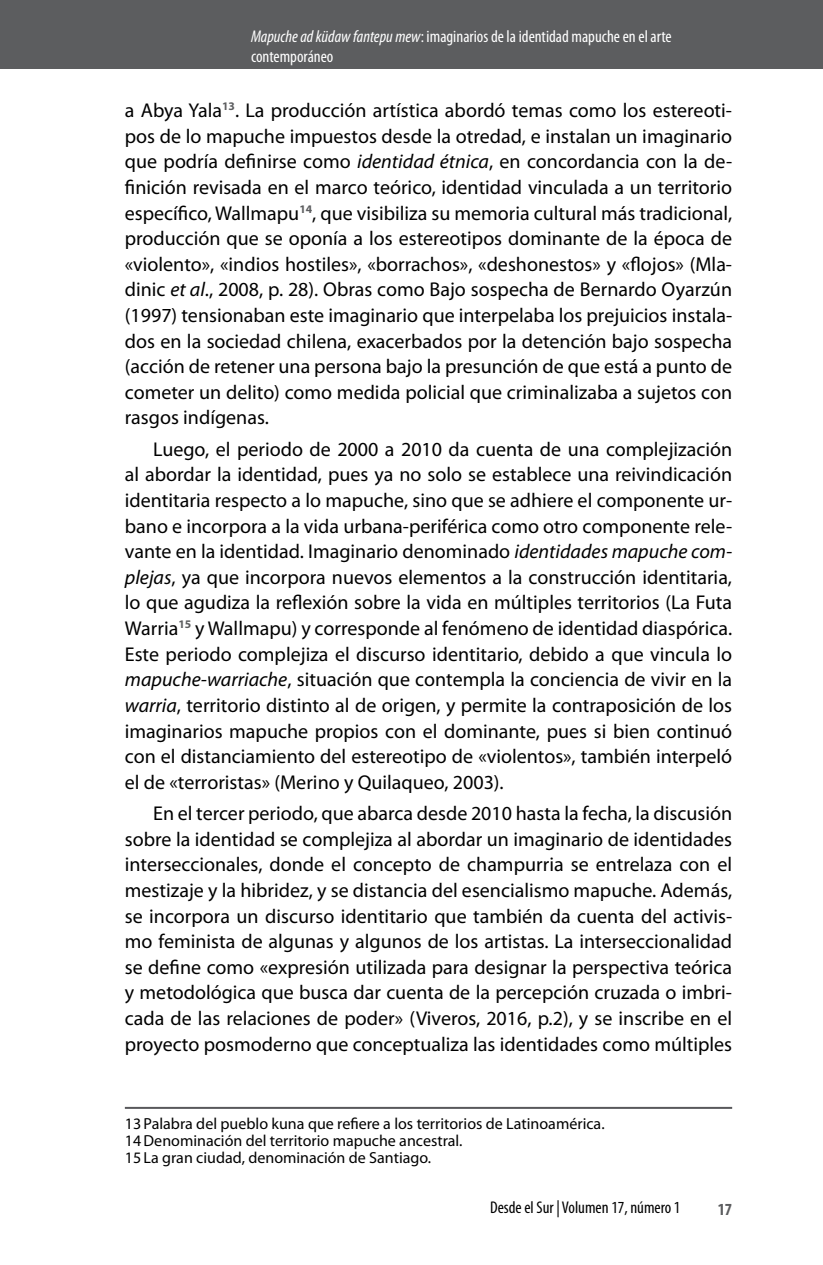
<style>
.page{position:relative;width:823px;height:1265px;background:#fff}
.page>*{position:absolute;margin:0;border:0;box-sizing:border-box;transform-origin:0 0}
.t1{font:20px/25.6px "Myriad Pro";color:#000;text-align:justify}
.t2{font:condensed 17px/20px "Myriad Pro";color:#fff}
.t3{font:condensed 17px "Myriad Pro";color:#000}
.t4{font:700 condensed 17px "Myriad Pro";color:#5c5d5f}
.t5{font:16px/17px "Myriad Pro";color:#000}
.s1{font-style:italic}
</style>
<div class="page">
<div style="left:0;top:0;width:822px;height:68px;background:#5c5d5f"></div>
<hr style="left:125px;top:1106px;width:606px;height:2px;background:#58585b">
<p class="t2" style="left:251px;top:26px;width:422px"><span class="s1">Mapuche ad küdaw fantepu mew</span>: imaginarios de la identidad mapuche en el arte contemporáneo</p>
<p class="t1" style="left:125px;top:97px;width:608px">a Abya Yala<sup>13</sup>. La producción artística abordó temas como los estereoti&shy;pos de lo mapuche impuestos desde la otredad, e instalan un imaginario que podría definirse como <span class="s1">identidad étnica</span>, en concordancia con la de&shy;finición revisada en el marco teórico, identidad vinculada a un territorio específico, Wallmapu<sup>14</sup>, que visibiliza su memoria cultural más tradicional, producción que se oponía a los estereotipos dominante de la época de «violento», «indios hostiles», «borrachos», «deshonestos» y «flojos» (Mla&shy;dinic <span class="s1">et al</span>., 2008, p. 28). Obras como Bajo sospecha de Bernardo Oyarzún (1997) tensionaban este imaginario que interpelaba los prejuicios instala&shy;dos en la sociedad chilena, exacerbados por la detención bajo sospecha (acción de retener una persona bajo la presunción de que está a punto de cometer un delito) como medida policial que criminalizaba a sujetos con rasgos indígenas.</p>
<p class="t1" style="left:125px;top:436px;width:608px;text-indent:28px">Luego, el periodo de 2000 a 2010 da cuenta de una complejización al abordar la identidad, pues ya no solo se establece una reivindicación identitaria respecto a lo mapuche, sino que se adhiere el componente ur&shy;bano e incorpora a la vida urbana-periférica como otro componente rele&shy;vante en la identidad. Imaginario denominado <span class="s1">identidades mapuche com&shy;plejas</span>, ya que incorpora nuevos elementos a la construcción identitaria, lo que agudiza la reflexión sobre la vida en múltiples territorios (La Futa Warria<sup>15</sup> y Wallmapu) y corresponde al fenómeno de identidad diaspórica.<br>Este periodo complejiza el discurso identitario, debido a que vincula lo <span class="s1">mapuche-warriache</span>, situación que contempla la conciencia de vivir en la <span class="s1">warria</span>, territorio distinto al de origen, y permite la contraposición de los imaginarios mapuche propios con el dominante, pues si bien continuó con el distanciamiento del estereotipo de «violentos», también interpeló el de «terroristas» (Merino y Quilaqueo, 2003).</p>
<p class="t1" style="left:125px;top:800px;width:608px;text-indent:28px">En el tercer periodo, que abarca desde 2010 hasta la fecha, la discusión sobre la identidad se complejiza al abordar un imaginario de identidades interseccionales, donde el concepto de champurria se entrelaza con el mestizaje y la hibridez, y se distancia del esencialismo mapuche. Además, se incorpora un discurso identitario que también da cuenta del activis&shy;mo feminista de algunas y algunos de los artistas. La interseccionalidad se define como «expresión utilizada para designar la perspectiva teórica y metodológica que busca dar cuenta de la percepción cruzada o imbri&shy;cada de las relaciones de poder» (Viveros, 2016, p.2), y se inscribe en el proyecto posmoderno que conceptualiza las identidades como múltiples</p>
<p class="t5" style="left:125px;top:1114px;width:481px">13 Palabra del pueblo kuna que refiere a los territorios de Latinoamérica.<br>14Denominación del territorio mapuche ancestral.<br>15 La gran ciudad, denominación de Santiago.</p>
<p class="t3" style="left:489px;top:1196px;width:192px">Desde el Sur | Volumen 17, número 1</p>
<p class="t4" style="left:717px;top:1198px;width:16px">17</p>
</div>
